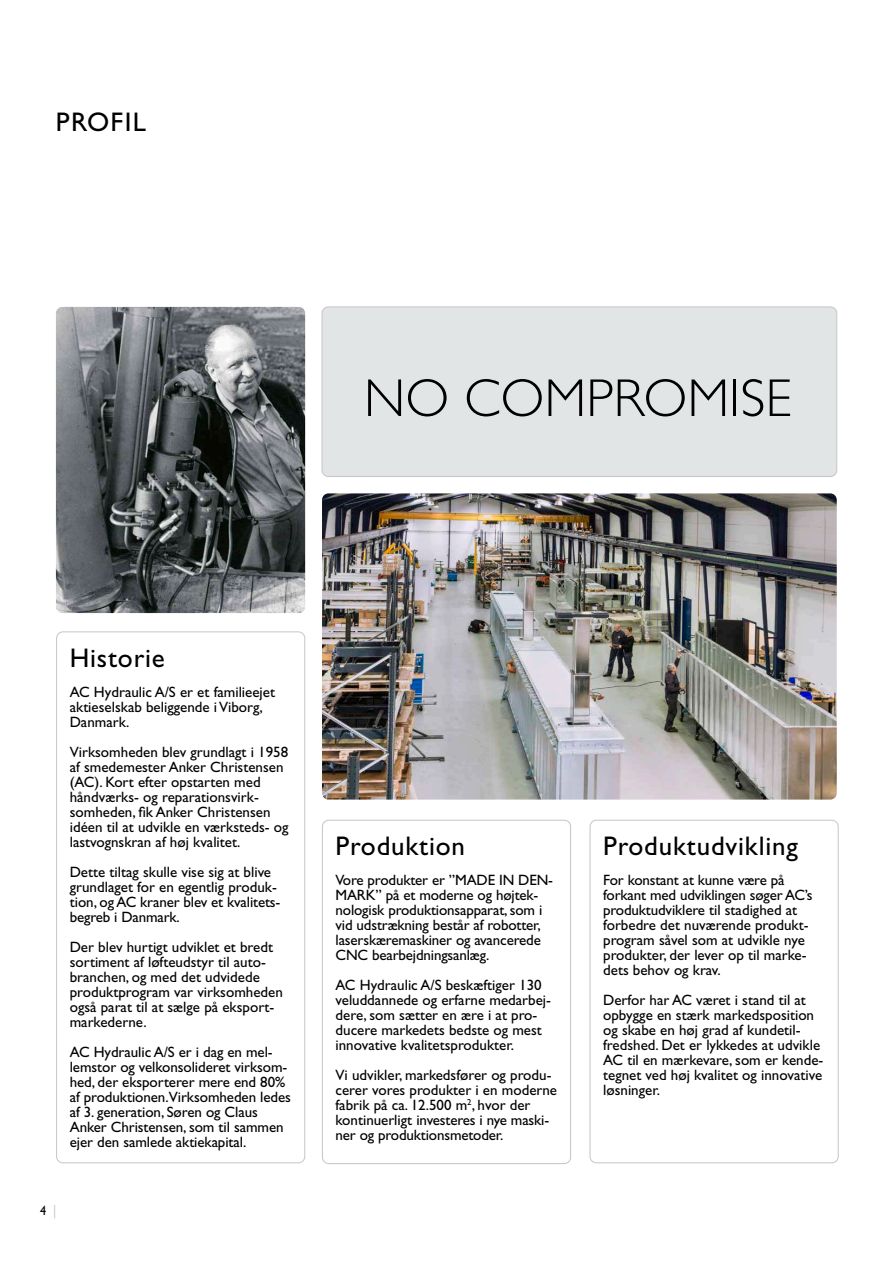
<style>
.page{position:relative;width:893px;height:1263px;background:#fff}
.page>*{position:absolute;margin:0;border:0;box-sizing:border-box;transform-origin:0 0}
.t1{font:27px "Gill Sans";letter-spacing:.03em;color:#000}
.t2{font:15px/15px "Gill Sans";color:#000}
.t3{font:13.5px "Gill Sans";color:#000;scale:.9 1}
.s1{color:#c5c5c5}
</style>
<div class="page">
<div style="left:322px;top:307px;width:515px;height:169px;background:#e2e5e5;border-radius:6px"></div>
<div style="left:322px;top:306px;width:515px;height:171px;border:1px solid #c5c5c5;border-radius:6px"></div>
<img style="left:56px;top:307px;width:249px;height:306px">
<img style="left:322px;top:493px;width:515px;height:306px">
<svg style="left:368px;top:379px;width:33px;height:37px"></svg>
<svg style="left:408px;top:379px;width:39px;height:37px"></svg>
<svg style="left:467px;top:379px;width:75px;height:37px"></svg>
<svg style="left:549px;top:379px;width:33px;height:37px"></svg>
<svg style="left:590px;top:379px;width:22px;height:37px"></svg>
<svg style="left:618px;top:379px;width:67px;height:37px"></svg>
<svg style="left:691px;top:379px;width:34px;height:37px"></svg>
<hr style="left:733px;top:379px;width:3px;height:37px;background:#000">
<svg style="left:743px;top:379px;width:20px;height:37px"></svg>
<svg style="left:770px;top:379px;width:20px;height:37px"></svg>
<div style="left:590px;top:820px;width:249px;height:343px;border:1px solid #c5c5c5;border-radius:6px"></div>
<div style="left:322px;top:820px;width:249px;height:344px;border:1px solid #c5c5c5;border-radius:6px"></div>
<div style="left:56px;top:631px;width:249px;height:532px;border:1px solid #c5c5c5;border-radius:6px"></div>
<h1 class="t1" style="left:56px;top:106px;width:92px">PROFIL</h1>
<h1 class="t1" style="left:70px;top:642px;width:97px">Historie</h1>
<p class="t2" style="left:70px;top:684px;width:207px">AC Hydraulic A/S er et familieejet aktieselskab beliggende i Viborg,<br>Danmark.</p>
<p class="t2" style="left:70px;top:744px;width:220px">Virksomheden blev grundlagt i 1958 af smedemester Anker Christensen (AC). Kort efter opstarten med håndværks- og reparationsvirk&shy;somheden, fik Anker Christensen idéen til at udvikle en værksteds- og lastvognskran af høj kvalitet.</p>
<p class="t2" style="left:70px;top:864px;width:212px">Dette tiltag skulle vise sig at blive grundlaget for en egentlig produk&shy;tion, og AC kraner blev et kvalitets&shy;begreb i Danmark.</p>
<p class="t2" style="left:70px;top:939px;width:215px">Der blev hurtigt udviklet et bredt sortiment af løfteudstyr til auto&shy;branchen, og med det udvidede produktprogram var virksomheden også parat til at sælge på eksport&shy;markederne.</p>
<p class="t2" style="left:70px;top:1044px;width:223px">AC Hydraulic A/S er i dag en mel&shy;lemstor og velkonsolideret virksom&shy;hed, der eksporterer mere end 80% af produktionen.Virksomheden ledes af 3. generation, Søren og Claus Anker Christensen, som til sammen ejer den samlede aktiekapital.</p>
<p class="t3" style="left:40px;top:1203px;width:19px">4 <span class="s1">|</span></p>
<h1 class="t1" style="left:336px;top:830px;width:131px">Produktion</h1>
<p class="t2" style="left:336px;top:873px;width:219px">Vore produkter er ”MADE IN DEN-<br>MARK” på et moderne og højtek&shy;nologisk produktionsapparat, som i vid udstrækning består af robotter, laserskæremaskiner og avancerede<br>CNC bearbejdningsanlæg.</p>
<p class="t2" style="left:336px;top:978px;width:217px">AC Hydraulic A/S beskæftiger 130 veluddannede og erfarne medarbej&shy;dere, som sætter en ære i at pro&shy;ducere markedets bedste og mest innovative kvalitetsprodukter.</p>
<p class="t2" style="left:336px;top:1068px;width:223px">Vi udvikler, markedsfører og produ&shy;cerer vores produkter i en moderne fabrik på ca. 12.500 m<sup>2</sup>, hvor der kontinuerligt investeres i nye maski&shy;ner og produktionsmetoder.</p>
<h1 class="t1" style="left:603px;top:830px;width:196px">Produktudvikling</h1>
<p class="t2" style="left:603px;top:873px;width:211px">For konstant at kunne være på forkant med udviklingen søger AC’s produktudviklere til stadighed at forbedre det nuværende produkt&shy;program såvel som at udvikle nye produkter, der lever op til marke&shy;dets behov og krav.</p>
<p class="t2" style="left:603px;top:993px;width:222px">Derfor har AC været i stand til at opbygge en stærk markedsposition og skabe en høj grad af kundetil&shy;fredshed. Det er lykkedes at udvikle<br>AC til en mærkevare, som er kende&shy;tegnet ved høj kvalitet og innovative løsninger.</p>
</div>
